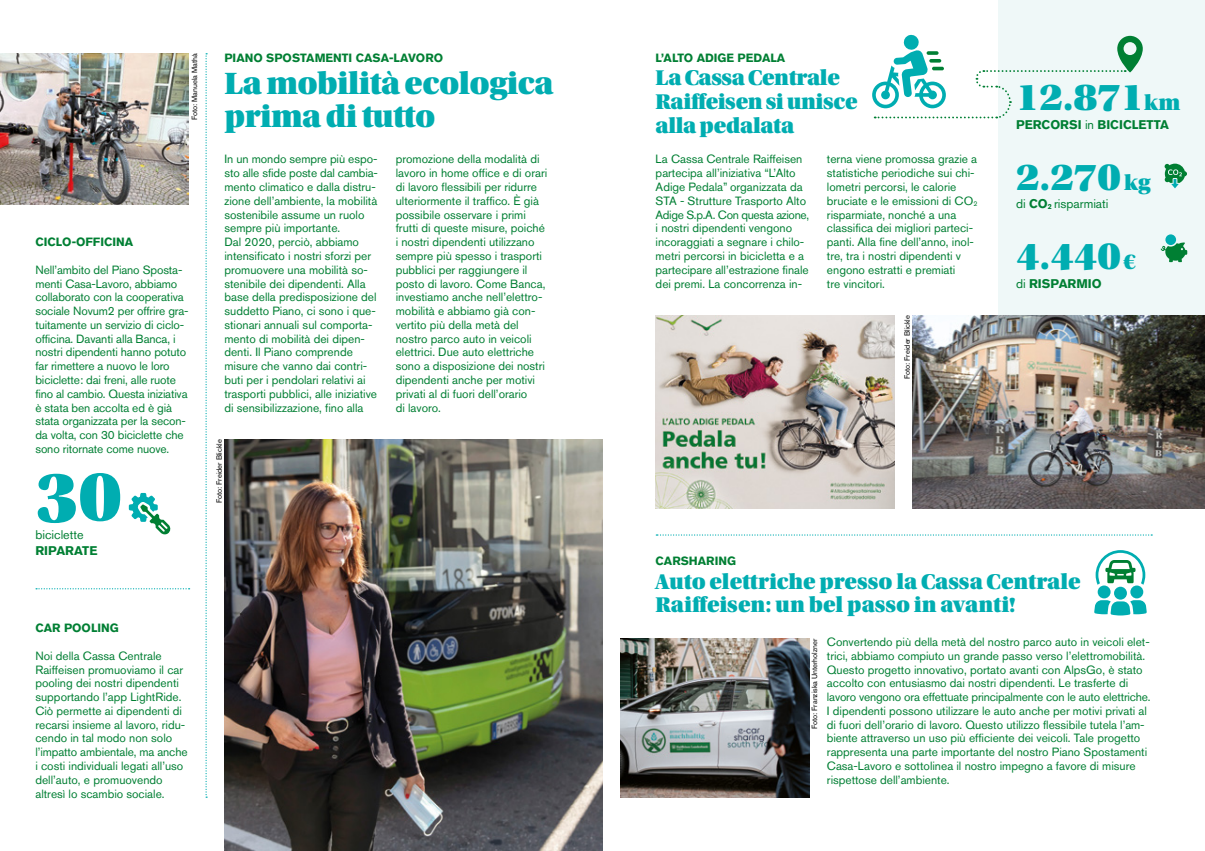
<style>
.page{position:relative;width:1205px;height:851px;background:#fff}
.page>*{position:absolute;margin:0;border:0;box-sizing:border-box;transform-origin:0 0}
.t1{font:73.62px "Utopia Std Black Headline";color:#00adb1}
.t2{font:40px "Utopia Std Black Headline";color:#00adb1}
.t3{font:32.5px/32.5px "Utopia Std Black Headline";letter-spacing:-.015em;color:#00adb1}
.t4{font:22.5px/23.8px "Utopia Std Black Headline";color:#00adb1}
.t5{font:700 12.5px "Akzidenz Grotesk BQ";color:#007f33}
.t6{font:12.5px "Akzidenz Grotesk BQ";color:#007f33}
.t7{font:11.88px/13.8px "Akzidenz Grotesk BQ";color:#007f33}
.t8{font:700 11.88px "Akzidenz Grotesk BQ";color:#007f33}
.t9{font:7.5px "Akzidenz Grotesk BQ";color:#000}
.s1{font-size:6.88px}
.s2{font-size:22.5px}
.s3{font-weight:400}
.s4{font-weight:700}
</style>
<div class="page">
<div style="left:998px;top:0;width:207px;height:508px;background:#eff8f8"></div>
<svg style="left:205px;top:53px;width:2px;height:744px"></svg>
<img style="left:0;top:53px;width:189px;height:151px">
<svg style="left:656px;top:534px;width:496px;height:1px"></svg>
<img style="left:912px;top:315px;width:293px;height:193px">
<img style="left:656px;top:315px;width:238px;height:193px">
<svg style="left:129px;top:493px;width:42px;height:42px"></svg>
<svg style="left:1164px;top:164px;width:23px;height:24px"></svg>
<svg style="left:1160px;top:242px;width:27px;height:20px"></svg>
<div style="left:1165px;top:234px;width:11px;height:11px;background:#00adb1;border-radius:50%"></div>
<div style="left:1097px;top:585px;width:13px;height:13px;background:#00adb1;border-radius:50%"></div>
<div style="left:1130px;top:585px;width:13px;height:13px;background:#00adb1;border-radius:50%"></div>
<svg style="left:1094px;top:600px;width:53px;height:15px"></svg>
<div style="left:1114px;top:586px;width:13px;height:13px;background:#00adb1;border-radius:50%"></div>
<svg style="left:1095px;top:550px;width:50px;height:34px"></svg>
<img style="left:620px;top:638px;width:189px;height:159px">
<img style="left:224px;top:439px;width:378px;height:411px">
<svg style="left:872px;top:34px;width:271px;height:85px"></svg>
<svg style="left:36px;top:588px;width:154px;height:1px"></svg>
<p class="t9" style="left:190px;top:120px;width:69px;rotate:-90deg">Foto: Manuela Mathà</p>
<p class="t8" style="left:35px;top:235px;width:99px">CICLO-OFFICINA</p>
<p class="t7" style="left:35px;top:262px;width:155px">Nell’ambito del Piano Sposta&shy;menti Casa-Lavoro, abbiamo collaborato con la cooperativa sociale Novum2 per offrire gra&shy;tuitamente un servizio di ciclo&shy;officina. Davanti alla Banca, i nostri dipendenti hanno potuto far rimettere a nuovo le loro biciclette: dai freni, alle ruote fino al cambio. Questa iniziativa è stata ben accolta ed è già stata organizzata per la secon&shy;da volta, con 30 biciclette che sono ritornate come nuove.</p>
<h1 class="t1" style="left:35px;top:458px;width:88px">30</h1>
<p class="t6" style="left:35px;top:527px;width:50px">biciclette</p>
<p class="t5" style="left:35px;top:543px;width:63px">RIPARATE</p>
<p class="t8" style="left:224px;top:51px;width:220px">PIANO SPOSTAMENTI CASA-LAVORO</p>
<h3 class="t3" style="left:224px;top:68px;width:330px">La mobilità ecologica prima di tutto</h3>
<p class="t7" style="left:224px;top:152px;width:155px">In un mondo sempre più espo&shy;sto alle sfide poste dal cambia&shy;mento climatico e dalla distru&shy;zione dell’ambiente, la mobilità sostenibile assume un ruolo sempre più importante.<br>Dal 2020, perciò, abbiamo intensificato i nostri sforzi per promuovere una mobilità so&shy;stenibile dei dipendenti. Alla base della predisposizione del suddetto Piano, ci sono i que&shy;stionari annuali sul comporta&shy;mento di mobilità dei dipen&shy;denti. Il Piano comprende misure che vanno dai contri&shy;buti per i pendolari relativi ai trasporti pubblici, alle iniziative di sensibilizzazione, fino alla</p>
<p class="t7" style="left:396px;top:152px;width:153px">promozione della modalità di lavoro in home office e di orari di lavoro flessibili per ridurre ulteriormente il traffico. È già possibile osservare i primi frutti di queste misure, poiché i nostri dipendenti utilizzano sempre più spesso i trasporti pubblici per raggiungere il posto di lavoro. Come Banca, investiamo anche nell’elettro&shy;mobilità e abbiamo già con&shy;vertito più della metà del nostro parco auto in veicoli elettrici. Due auto elettriche sono a disposizione dei nostri dipendenti anche per motivi privati al di fuori dell’orario<br>di lavoro.</p>
<p class="t9" style="left:215px;top:503px;width:65px;rotate:-90deg">Foto: Freider Blickle</p>
<p class="t8" style="left:35px;top:621px;width:85px">CAR POOLING</p>
<p class="t7" style="left:35px;top:648px;width:154px">Noi della Cassa Centrale<br>Raiffeisen promuoviamo il car pooling dei nostri dipendenti supportando l’app LightRide.<br>Ciò permette ai dipendenti di recarsi insieme al lavoro, ridu&shy;cendo in tal modo non solo l’impatto ambientale, ma anche i costi individuali legati all’uso dell’auto, e promuovendo altresì lo scambio sociale.</p>
<p class="t8" style="left:656px;top:51px;width:131px">L’ALTO ADIGE PEDALA</p>
<h3 class="t4" style="left:656px;top:67px;width:203px">La Cassa Centrale<br>Raiffeisen si unisce alla pedalata</h3>
<p class="t7" style="left:656px;top:152px;width:155px">La Cassa Centrale Raiffeisen partecipa all’iniziativa “L’Alto<br>Adige Pedala” organizzata da<br>STA - Strutture Trasporto Alto<br>Adige S.p.A. Con questa azione, i nostri dipendenti vengono incoraggiati a segnare i chilo&shy;metri percorsi in bicicletta e a partecipare all’estrazione finale dei premi. La concorrenza in-</p>
<p class="t7" style="left:827px;top:152px;width:152px">terna viene promossa grazie a statistiche periodiche sui chi&shy;lometri percorsi, le calorie bruciate e le emissioni di CO<span class="s1">2 </span>risparmiate, nonché a una classifica dei migliori parteci&shy;panti. Alla fine dell’anno, inol&shy;tre, tra i nostri dipendenti v engono estratti e premiati<br>tre vincitori.</p>
<p class="t9" style="left:903px;top:379px;width:65px;rotate:-90deg">Foto: Freider Blickle</p>
<h2 class="t2" style="left:1016px;top:76px;width:166px">12.871<span class="s2">km</span></h2>
<p class="t5" style="left:1016px;top:117px;width:154px">PERCORSI <span class="s3">in</span> BICICLETTA</p>
<h2 class="t2" style="left:1016px;top:155px;width:136px">2.270<span class="s2">kg</span></h2>
<p class="t6" style="left:1016px;top:196px;width:94px">di <span class="s4">CO</span><sub>2</sub> risparmiati</p>
<h2 class="t2" style="left:1016px;top:235px;width:122px">4.440<span class="s2">€</span></h2>
<p class="t5" style="left:1016px;top:276px;width:87px"><span class="s3">di</span> RISPARMIO</p>
<p class="t8" style="left:656px;top:554px;width:82px">CARSHARING</p>
<h3 class="t4" style="left:656px;top:569px;width:426px">Auto elettriche presso la Cassa Centrale<br>Raiffeisen: un bel passo in avanti!</h3>
<p class="t7" style="left:827px;top:634px;width:325px">Convertendo più della metà del nostro parco auto in veicoli elet&shy;trici, abbiamo compiuto un grande passo verso l’elettromobilità.<br>Questo progetto innovativo, portato avanti con AlpsGo, è stato accolto con entusiasmo dai nostri dipendenti. Le trasferte di lavoro vengono ora effettuate principalmente con le auto elettriche.<br>I dipendenti possono utilizzare le auto anche per motivi privati al di fuori dell’orario di lavoro. Questo utilizzo flessibile tutela l’am&shy;biente attraverso un uso più efficiente dei veicoli. Tale progetto rappresenta una parte importante del nostro Piano Spostamenti Casa-Lavoro e sottolinea il nostro impegno a favore di misure rispettose dell’ambiente.</p>
<p class="t9" style="left:810px;top:729px;width:92px;rotate:-90deg">Foto: Franziska Unterholzner</p>
</div>
